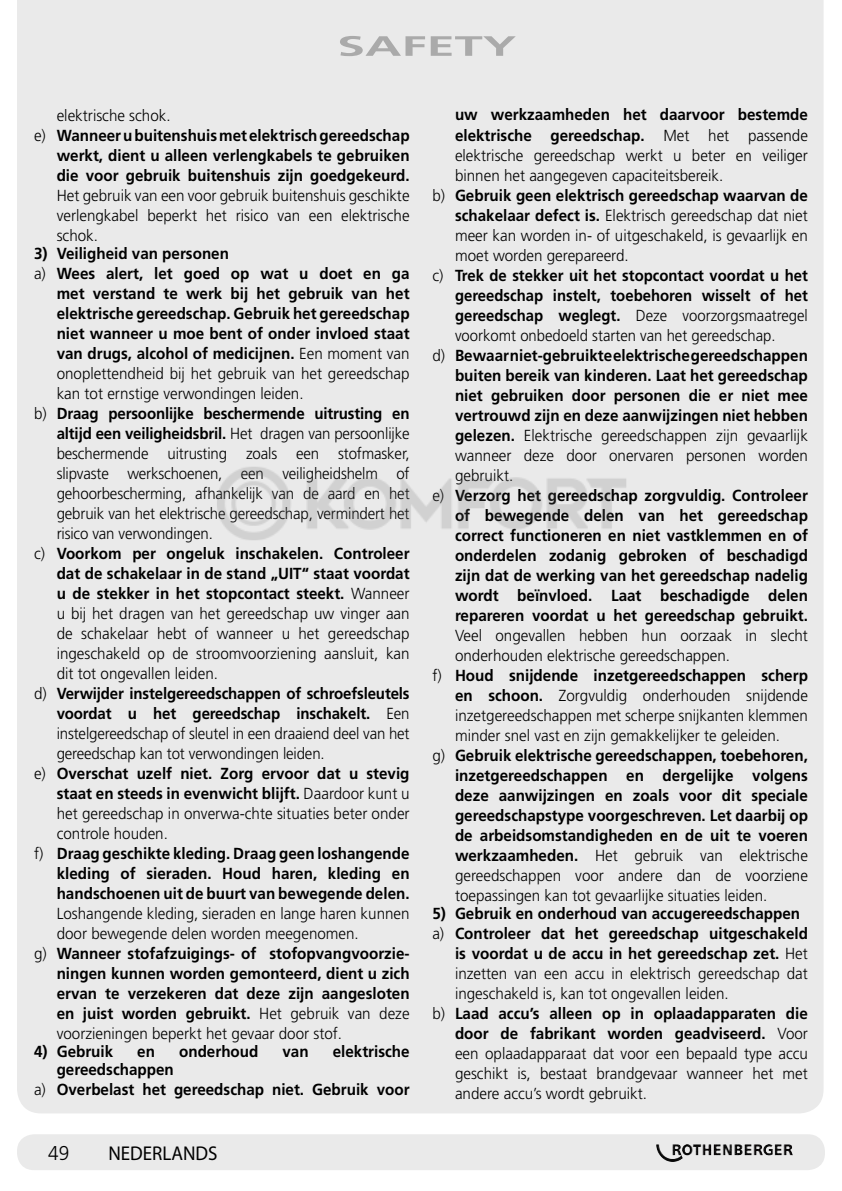
<style>
.page{position:relative;width:842px;height:1191px;background:#fff}
.page>*{position:absolute;margin:0;border:0;box-sizing:border-box;transform-origin:0 0}
.texto_negrita{font:700 28px "Frutiger";color:#aaa;scale:1.8 1}
.t1{font:20px "Myriad Pro";color:#000;scale:.95 1}
.t2{font:300 20px "Frutiger";color:#000;scale:.95 1}
.ABC{font:700 16px/20px "Frutiger";color:#000;text-align:justify;scale:.95 1}
.ABC-2{font:300 16px/20px "Frutiger";color:#000;text-align:justify;scale:.95 1}
.ABC-3{font:700 16px/20px "Frutiger";color:#000;text-align:justify;scale:.93 1}
._1_2_3{font:700 16px "Frutiger";color:#000;scale:.95 1}
.s1{font-weight:300}
.s2{font-weight:700}
</style>
<div class="page">
<div style="left:17px;top:0;width:806px;height:1113px;background:#eaeaea"></div>
<div style="left:17px;top:1134px;width:808px;height:36px;background:#eaeaea"></div>
<img style="left:657px;top:1144px;width:136px;height:17px">
<img style="left:210px;top:457px;width:421px;height:92px">
<p class="texto_negrita" style="left:337px;top:30px;width:101px">SAFETY</p>
<p class="ABC-2" style="left:57px;top:105px;width:122px">elektrische schok.</p>
<p class="ABC" style="left:57px;top:125px;width:373px;text-indent:-23px"><span class="s1">e)</span> Wanneer u buitenshuis met elektrisch gereedschap werkt, dient u alleen verlengkabels te gebruiken die voor gebruik buitenshuis zijn goedgekeurd.<br><span class="s1">Het gebruik van een voor gebruik buitenshuis geschikte verlengkabel beperkt het risico van een elektrische schok.</span></p>
<p class="_1_2_3" style="left:34px;top:244px;width:207px">3) Veiligheid van personen</p>
<p class="ABC" style="left:57px;top:263px;width:373px;text-indent:-23px"><span class="s1">a)</span> Wees alert, let goed op wat u doet en ga met verstand te werk bij het gebruik van het elektrische gereedschap. Gebruik het gereedschap niet wanneer u moe bent of onder invloed staat van drugs, alcohol of medicijnen. <span class="s1">Een moment van onoplettendheid bij het gebruik van het gereedschap kan tot ernstige verwondingen leiden.</span></p>
<p class="ABC-2" style="left:57px;top:403px;width:373px;text-indent:-23px">b) <span class="s2">Draag persoonlijke beschermende uitrusting en altijd een veiligheidsbril.</span> Het dragen van persoonlijke beschermende uitrusting zoals een stofmasker, slipvaste werkschoenen, een veiligheidshelm of gehoorbescherming, afhankelijk van de aard en het gebruik van het elektrische gereedschap, vermindert het risico van verwondingen.</p>
<p class="ABC-2" style="left:57px;top:543px;width:373px;text-indent:-23px">c) <span class="s2">Voorkom per ongeluk inschakelen. Controleer dat de schakelaar in de stand „UIT“ staat voordat u de stekker in het stopcontact steekt.</span> Wanneer u bij het dragen van het gereedschap uw vinger aan de schakelaar hebt of wanneer u het gereedschap ingeschakeld op de stroomvoorziening aansluit, kan dit tot ongevallen leiden.</p>
<p class="ABC-2" style="left:57px;top:683px;width:373px;text-indent:-23px">d) <span class="s2">Verwijder instelgereedschappen of schroefsleutels voordat u het gereedschap inschakelt.</span> Een instelgereedschap of sleutel in een draaiend deel van het gereedschap kan tot verwondingen leiden.</p>
<p class="ABC-2" style="left:57px;top:763px;width:373px;text-indent:-23px">e) <span class="s2">Overschat uzelf niet. Zorg ervoor dat u stevig staat en steeds in evenwicht blijft.</span> Daardoor kunt u het gereedschap in onverwa-chte situaties beter onder controle houden.</p>
<p class="ABC" style="left:57px;top:843px;width:373px;text-indent:-23px"><span class="s1">f)</span> Draag geschikte kleding. Draag geen loshangende kleding of sieraden. Houd haren, kleding en handschoenen uit de buurt van bewegende delen.<br><span class="s1">Loshangende kleding, sieraden en lange haren kunnen door bewegende delen worden meegenomen.</span></p>
<p class="ABC" style="left:57px;top:943px;width:373px;text-indent:-23px"><span class="s1">g)</span> Wanneer stofafzuigings- of stofopvangvoorzie&shy;ningen kunnen worden gemonteerd, dient u zich ervan te verzekeren dat deze zijn aangesloten en juist worden gebruikt. <span class="s1">Het gebruik van deze voorzieningen beperkt het gevaar door stof.</span></p>
<p class="_1_2_3" style="left:34px;top:1042px;width:85px">4) Gebruik</p>
<p class="_1_2_3" style="left:137px;top:1042px;width:20px">en</p>
<p class="_1_2_3" style="left:179px;top:1042px;width:85px">onderhoud</p>
<p class="_1_2_3" style="left:282px;top:1042px;width:29px">van</p>
<p class="_1_2_3" style="left:333px;top:1042px;width:82px">elektrische</p>
<p class="_1_2_3" style="left:57px;top:1060px;width:125px">gereedschappen</p>
<p class="ABC" style="left:34px;top:1079px;width:397px"><span class="s1">a)</span> Overbelast het gereedschap niet. Gebruik voor</p>
<p class="t2" style="left:48px;top:1141px;width:24px">49</p>
<p class="t1" style="left:108px;top:1141px;width:116px">NEDERLANDS</p>
<p class="ABC-2" style="left:455px;top:105px;width:373px"><span class="s2">uw werkzaamheden het daarvoor bestemde elektrische gereedschap.</span> Met het passende elektrische gereedschap werkt u beter en veiliger binnen het aangegeven capaciteitsbereik.</p>
<p class="ABC-2" style="left:455px;top:185px;width:373px;text-indent:-23px">b) <span class="s2">Gebruik geen elektrisch gereedschap waarvan de schakelaar defect is.</span> Elektrisch gereedschap dat niet meer kan worden in- of uitgeschakeld, is gevaarlijk en moet worden gerepareerd.</p>
<p class="ABC-3" style="left:455px;top:265px;width:381px;text-indent:-23px"><span class="s1">c)</span> Trek de stekker uit het stopcontact voordat u het gereedschap instelt, toebehoren wisselt of het gereedschap weglegt. <span class="s1">Deze voorzorgsmaatregel voorkomt onbedoeld starten van het gereedschap.</span></p>
<p class="ABC" style="left:455px;top:345px;width:373px;text-indent:-23px"><span class="s1">d)</span> Bewaar niet-gebruikte elektrische gereedschappen buiten bereik van kinderen. Laat het gereedschap niet gebruiken door personen die er niet mee vertrouwd zijn en deze aanwijzingen niet hebben gelezen. <span class="s1">Elektrische gereedschappen zijn gevaarlijk wanneer deze door onervaren personen worden gebruikt.</span></p>
<p class="ABC" style="left:455px;top:485px;width:373px;text-indent:-23px"><span class="s1">e)</span> Verzorg het gereedschap zorgvuldig. Controleer of bewegende delen van het gereedschap correct functioneren en niet vastklemmen en of onderdelen zodanig gebroken of beschadigd zijn dat de werking van het gereedschap nadelig wordt beïnvloed. Laat beschadigde delen repareren voordat u het gereedschap gebruikt.<br><span class="s1">Veel ongevallen hebben hun oorzaak in slecht onderhouden elektrische gereedschappen.</span></p>
<p class="ABC-2" style="left:455px;top:665px;width:373px;text-indent:-23px">f) <span class="s2">Houd snijdende inzetgereedschappen scherp en schoon.</span> Zorgvuldig onderhouden snijdende inzetgereedschappen met scherpe snijkanten klemmen minder snel vast en zijn gemakkelijker te geleiden.</p>
<p class="ABC" style="left:455px;top:745px;width:373px;text-indent:-23px"><span class="s1">g)</span> Gebruik elektrische gereedschappen, toebehoren, inzetgereedschappen en dergelijke volgens deze aanwijzingen en zoals voor dit speciale gereedschapstype voorgeschreven. Let daarbij op de arbeidsomstandigheden en de uit te voeren werkzaamheden. <span class="s1">Het gebruik van elektrische gereedschappen voor andere dan de voorziene toepassingen kan tot gevaarlijke situaties leiden.</span></p>
<p class="_1_2_3" style="left:432px;top:903px;width:389px">5) Gebruik en onderhoud van accugereedschappen</p>
<p class="ABC-2" style="left:455px;top:923px;width:373px;text-indent:-23px">a) <span class="s2">Controleer dat het gereedschap uitgeschakeld is voordat u de accu in het gereedschap zet.</span> Het inzetten van een accu in elektrisch gereedschap dat ingeschakeld is, kan tot ongevallen leiden.</p>
<p class="ABC-2" style="left:455px;top:1003px;width:373px;text-indent:-23px">b) <span class="s2">Laad accu’s alleen op in oplaadapparaten die door de fabrikant worden geadviseerd.</span> Voor een oplaadapparaat dat voor een bepaald type accu geschikt is, bestaat brandgevaar wanneer het met andere accu’s wordt gebruikt.</p>
</div>
